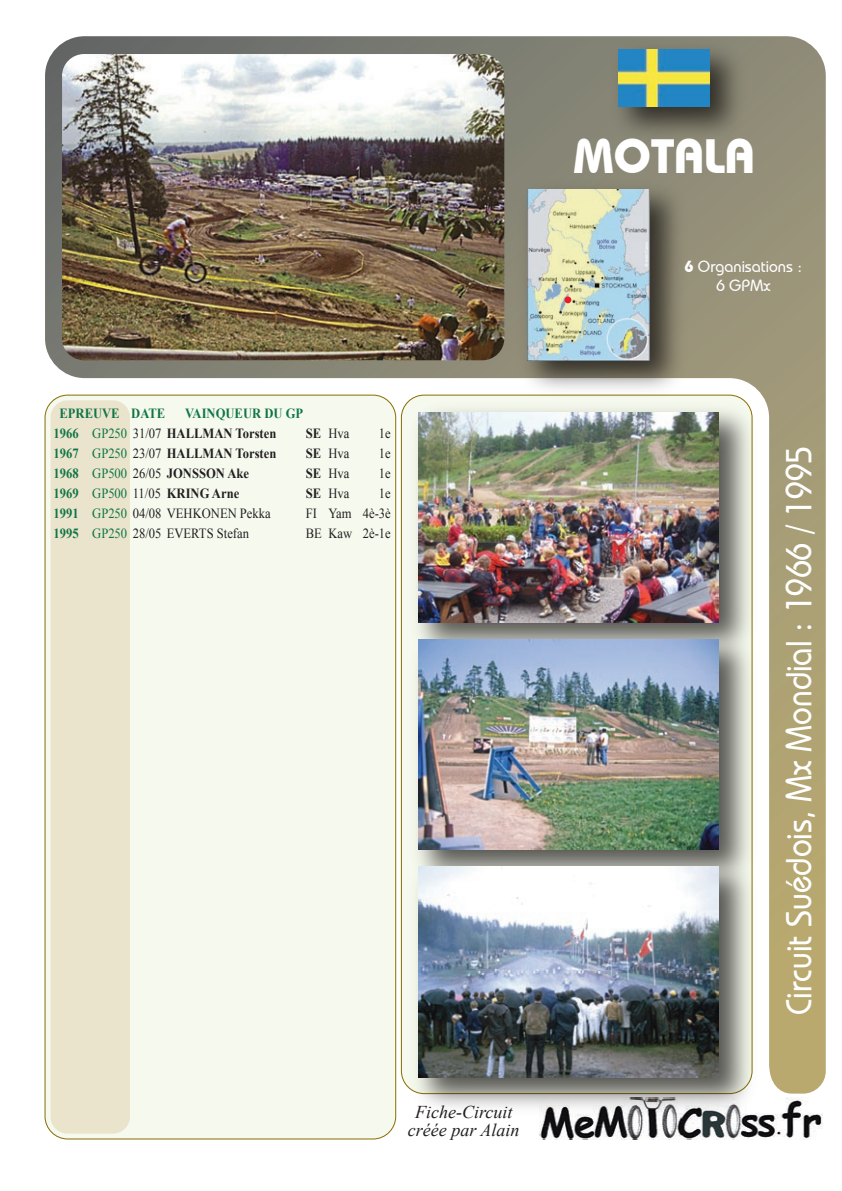
<style>
.page{position:relative;width:842px;height:1191px;background:#fff}
.page>*{position:absolute;margin:0;border:0;box-sizing:border-box;transform-origin:0 0}
.t1{font:700 48px "Bauhaus IT Cby BT";color:#fff}
.t2{font:500 36px "Bauhaus IT Cby BT";color:#fff;scale:.9 1}
.t3{font:italic 18px/18px "Times New Roman";color:#231f20;text-align:center}
.t4{font:500 16px/19.2px "Bauhaus IT Cby BT";color:#fff;text-align:center}
.t5{font:700 14px "Times New Roman";color:#231f20;scale:.9 1}
.t6{font:14px "Times New Roman";color:#231f20;scale:.9 1}
.t7{font:700 14px "Times New Roman";color:#107546;scale:.9 1}
.s1{color:#107546}
.s2{font-weight:400;color:#107546}
.s3{font-weight:400}
.s4{font-weight:700}
.s5{font-weight:700;color:#107546}
</style>
<div class="page">
<img style="left:539px;top:1097px;width:283px;height:42px">
<svg style="left:44px;top:414px;width:353px;height:725px;background:#f1f4e4"></svg>
<img style="left:417px;top:1093px;width:347px;height:30px">
<img style="left:45px;top:36px;width:781px;height:1057px">
<img style="left:510px;top:173px;width:184px;height:232px">
<img style="left:527px;top:190px;width:122px;height:170px">
<div style="left:51px;top:400px;width:79px;height:733px;background:#ebe4cd"></div>
<img style="left:602px;top:36px;width:152px;height:115px">
<img style="left:619px;top:50px;width:90px;height:56px">
<div style="left:564px;top:296px;width:7px;height:7px;background:#ee1d23;border-radius:50%"></div>
<p class="t7" style="left:59px;top:403px;width:119px">EPREUVE DATE</p>
<p class="t7" style="left:185px;top:403px;width:133px">VAINQUEUR DU GP</p>
<p class="t5" style="left:54px;top:423px;width:249px"><span class="s1">1966</span> <span class="s2">GP250</span> <span class="s3">31/07</span> HALLMAN Torsten</p>
<p class="t6" style="left:306px;top:424px;width:50px"><span class="s4">SE</span> Hva</p>
<p class="t6" style="left:379px;top:424px;width:15px">1e</p>
<p class="t5" style="left:54px;top:443px;width:249px"><span class="s1">1967</span> <span class="s2">GP250</span> <span class="s3">23/07</span> HALLMAN Torsten</p>
<p class="t6" style="left:306px;top:444px;width:50px"><span class="s4">SE</span> Hva</p>
<p class="t6" style="left:379px;top:444px;width:15px">1e</p>
<p class="t5" style="left:54px;top:463px;width:219px"><span class="s1">1968</span> <span class="s2">GP500</span> <span class="s3">26/05</span> JONSSON Ake</p>
<p class="t6" style="left:306px;top:464px;width:50px"><span class="s4">SE</span> Hva</p>
<p class="t6" style="left:379px;top:464px;width:15px">1e</p>
<p class="t5" style="left:54px;top:483px;width:208px"><span class="s1">1969</span> <span class="s2">GP500</span> <span class="s3">11/05</span> KRING Arne</p>
<p class="t6" style="left:306px;top:484px;width:50px"><span class="s4">SE</span> Hva</p>
<p class="t6" style="left:379px;top:484px;width:15px">1e</p>
<p class="t6" style="left:54px;top:504px;width:243px"><span class="s5">1991</span> <span class="s1">GP250</span> 04/08 VEHKONEN Pekka</p>
<p class="t6" style="left:306px;top:504px;width:96px">FI Yam 4è-3è</p>
<p class="t6" style="left:54px;top:524px;width:219px"><span class="s5">1995</span> <span class="s1">GP250</span> 28/05 EVERTS Stefan</p>
<p class="t6" style="left:306px;top:524px;width:96px">BE Kaw 2è-1e</p>
<p class="t3" style="left:408px;top:1102px;width:113px">Fiche-Circuit créée par Alain</p>
<h1 class="t1" style="left:574px;top:127px;width:183px">MOTALA</h1>
<p class="t4" style="left:684px;top:257px;width:119px"><span class="s4">6</span> Organisations :<br>6 GPMx</p>
<h2 class="t2" style="left:777px;top:1014px;width:633px;rotate:-90deg">Circuit Suédois, Mx Mondial : 1966 / 1995</h2>
</div>
